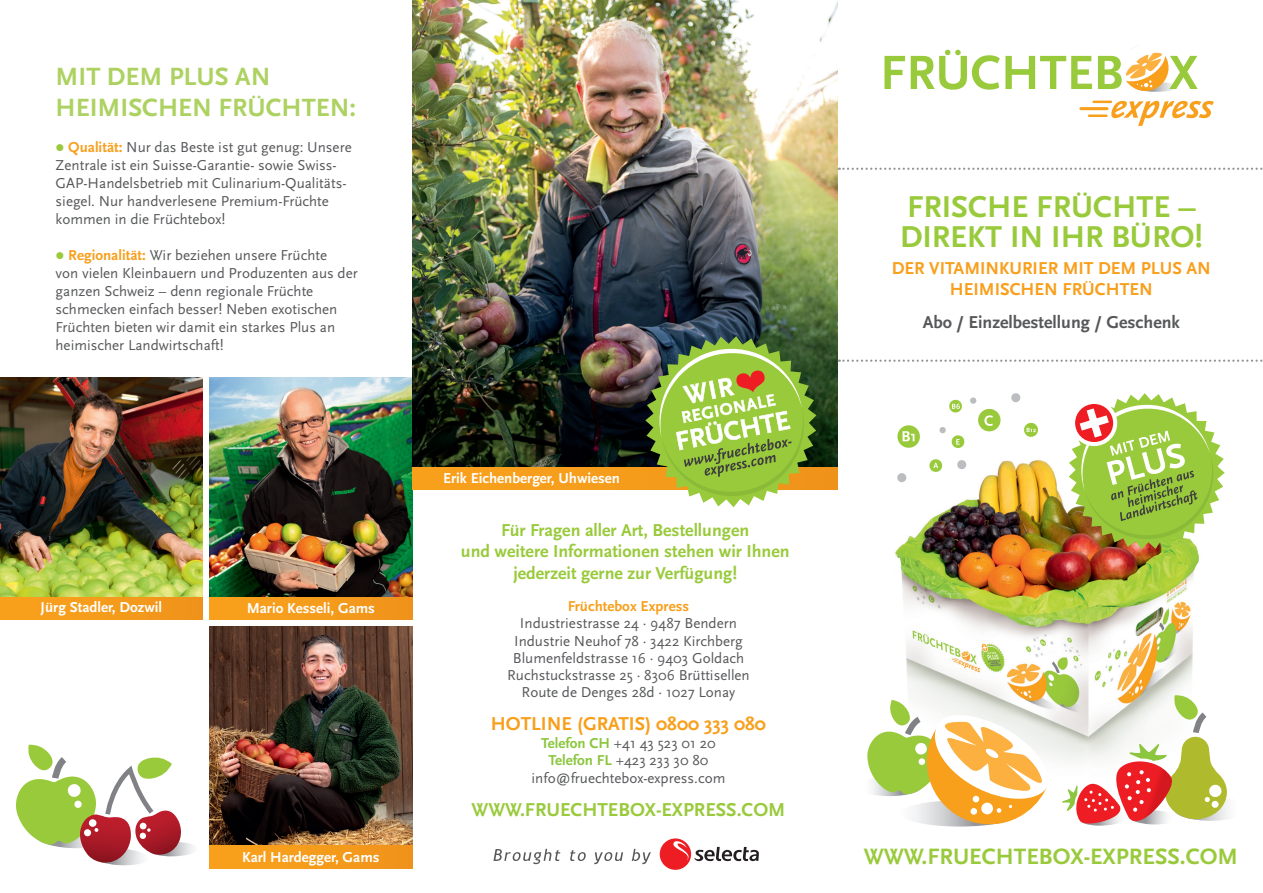
<style>
.page{position:relative;width:1263px;height:893px;background:#fff}
.page>*{position:absolute;margin:0;border:0;box-sizing:border-box;transform-origin:0 0}
.t1{font:700 31.5px/30px "Scala Sans";color:#99ca3b}
.t2{font:700 26.1px/31.3px "Scala Sans";color:#add261}
.t3{font:700 23.25px "Scala Sans";color:#99ca3b}
.t4{font:700 19.5px "Scala Sans";color:#99ca3b}
.t5{font:700 19.5px "Scala Sans";color:#f89f1c}
.t6{font:700 18px/21.6px "Scala Sans";color:#99ca3b;text-align:center}
.t7{font:700 18px/21.6px "Scala Sans";color:#f89f1c;text-align:center}
.t8{font:700 18px "Scala Sans";color:#57585a}
.t9{font:15px/18px "Scala Sans";color:#57585a;text-align:center}
.t10{font:700 15px "Scala Sans";color:#fff}
.t11{font:700 15px "Scala Sans";color:#f89f1c}
.s1{color:#99ca3b}
.s2{font-weight:700;color:#f89f1c}
.s3{font-weight:700;color:#8bc63e}
</style>
<div class="page">
<img style="left:0;top:377px;width:203px;height:220px">
<img style="left:210px;top:377px;width:202px;height:220px">
<img style="left:412px;top:0;width:426px;height:467px">
<img style="left:895px;top:459px;width:304px;height:300px">
<svg style="left:884px;top:56px;width:21px;height:33px"></svg>
<svg style="left:911px;top:50px;width:181px;height:40px"></svg>
<svg style="left:1098px;top:45px;width:100px;height:47px"></svg>
<hr style="left:1081px;top:107px;width:26px;height:3px;background:#f89f1c">
<svg style="left:1089px;top:101px;width:125px;height:25px"></svg>
<svg style="left:867px;top:700px;width:187px;height:126px"></svg>
<svg style="left:1011px;top:393px;width:10px;height:10px"></svg>
<svg style="left:897px;top:473px;width:10px;height:10px"></svg>
<svg style="left:957px;top:460px;width:10px;height:10px"></svg>
<svg style="left:897px;top:425px;width:23px;height:23px"></svg>
<svg style="left:939px;top:397px;width:62px;height:51px"></svg>
<svg style="left:929px;top:459px;width:14px;height:14px"></svg>
<svg style="left:1024px;top:422px;width:14px;height:15px"></svg>
<svg style="left:839px;top:168px;width:424px;height:2px"></svg>
<svg style="left:839px;top:360px;width:424px;height:2px"></svg>
<svg style="left:16px;top:744px;width:177px;height:122px"></svg>
<svg style="left:1069px;top:393px;width:156px;height:156px"></svg>
<svg style="left:1062px;top:695px;width:166px;height:131px"></svg>
<div style="left:0;top:597px;width:203px;height:23px;background:#f59c1c"></div>
<div style="left:210px;top:597px;width:202px;height:23px;background:#f59c1c"></div>
<div style="left:412px;top:467px;width:426px;height:23px;background:#f79e1c"></div>
<svg style="left:645px;top:336px;width:171px;height:171px"></svg>
<svg style="left:694px;top:847px;width:65px;height:14px"></svg>
<div style="left:660px;top:838px;width:31px;height:32px;background:#ee1d23;border-radius:50%"></div>
<svg style="left:673px;top:838px;width:15px;height:23px"></svg>
<svg style="left:493px;top:849px;width:67px;height:15px"></svg>
<svg style="left:570px;top:850px;width:16px;height:11px"></svg>
<svg style="left:594px;top:852px;width:29px;height:12px"></svg>
<svg style="left:632px;top:849px;width:19px;height:15px"></svg>
<img style="left:210px;top:626px;width:202px;height:220px">
<div style="left:210px;top:846px;width:202px;height:23px;background:#f59c1c"></div>
<h2 class="t2" style="left:56px;top:62px;width:302px">MIT DEM PLUS AN<br>HEIMISCHEN FRÜCHTEN:</h2>
<p class="t9" style="left:56px;top:139px;width:298px;text-align:left"><span class="s1">●</span> <span class="s2">Qualität:</span> Nur das Beste ist gut genug: Unsere Zentrale ist ein Suisse-Garantie- sowie Swiss-GAP-Handelsbetrieb mit Culinarium-Qualitäts&shy;siegel. Nur handverlesene Premium-Früchte kommen in die Früchtebox!</p>
<p class="t9" style="left:56px;top:247px;width:304px;text-align:left"><span class="s1">●</span> <span class="s2">Regionalität:</span> Wir beziehen unsere Früchte<br>von vielen Kleinbauern und Produzenten aus der ganzen Schweiz – denn regionale Früchte schmecken einfach besser! Neben exotischen Früchten bieten wir damit ein starkes Plus an heimischer Landwirtschaft!</p>
<p class="t10" style="left:41px;top:599px;width:123px">Jürg Stadler, Dozwil</p>
<p class="t10" style="left:247px;top:600px;width:130px">Mario Kesseli, Gams</p>
<p class="t10" style="left:242px;top:849px;width:139px">Karl Hardegger, Gams</p>
<p class="t10" style="left:443px;top:470px;width:179px">Erik Eichenberger, Uhwiesen</p>
<p class="t6" style="left:461px;top:519px;width:330px">Für Fragen aller Art, Bestellungen<br>und weitere Informationen stehen wir Ihnen jederzeit gerne zur Verfügung!</p>
<p class="t11" style="left:568px;top:598px;width:123px">Früchtebox Express</p>
<p class="t9" style="left:507px;top:615px;width:244px;line-height:17.2px">Industriestrasse 24 · 9487 Bendern Industrie Neuhof 78 · 3422 Kirchberg Blumenfeldstrasse 16 · 9403 Goldach Ruchstuckstrasse 25 · 8306 Brüttisellen Route de Denges 28d · 1027 Lonay</p>
<h3 class="t5" style="left:491px;top:713px;width:277px">HOTLINE (GRATIS) 0800 333 080</h3>
<p class="t9" style="left:532px;top:734px;width:195px"><span class="s3">Telefon CH</span> +41 43 523 01 20<br><span class="s3">Telefon FL</span> +423 233 30 80 info@fruechtebox-express.com</p>
<h3 class="t4" style="left:472px;top:799px;width:315px">WWW.FRUECHTEBOX-EXPRESS.COM</h3>
<h1 class="t1" style="left:900px;top:192px;width:304px">FRISCHE FRÜCHTE –<br>DIREKT IN IHR BÜRO!</h1>
<p class="t7" style="left:892px;top:258px;width:321px">DER VITAMINKURIER MIT DEM PLUS AN<br>HEIMISCHEN FRÜCHTEN</p>
<p class="t8" style="left:923px;top:312px;width:259px">Abo / Einzelbestellung / Geschenk</p>
<h3 class="t3" style="left:864px;top:844px;width:376px">WWW.FRUECHTEBOX-EXPRESS.COM</h3>
</div>
